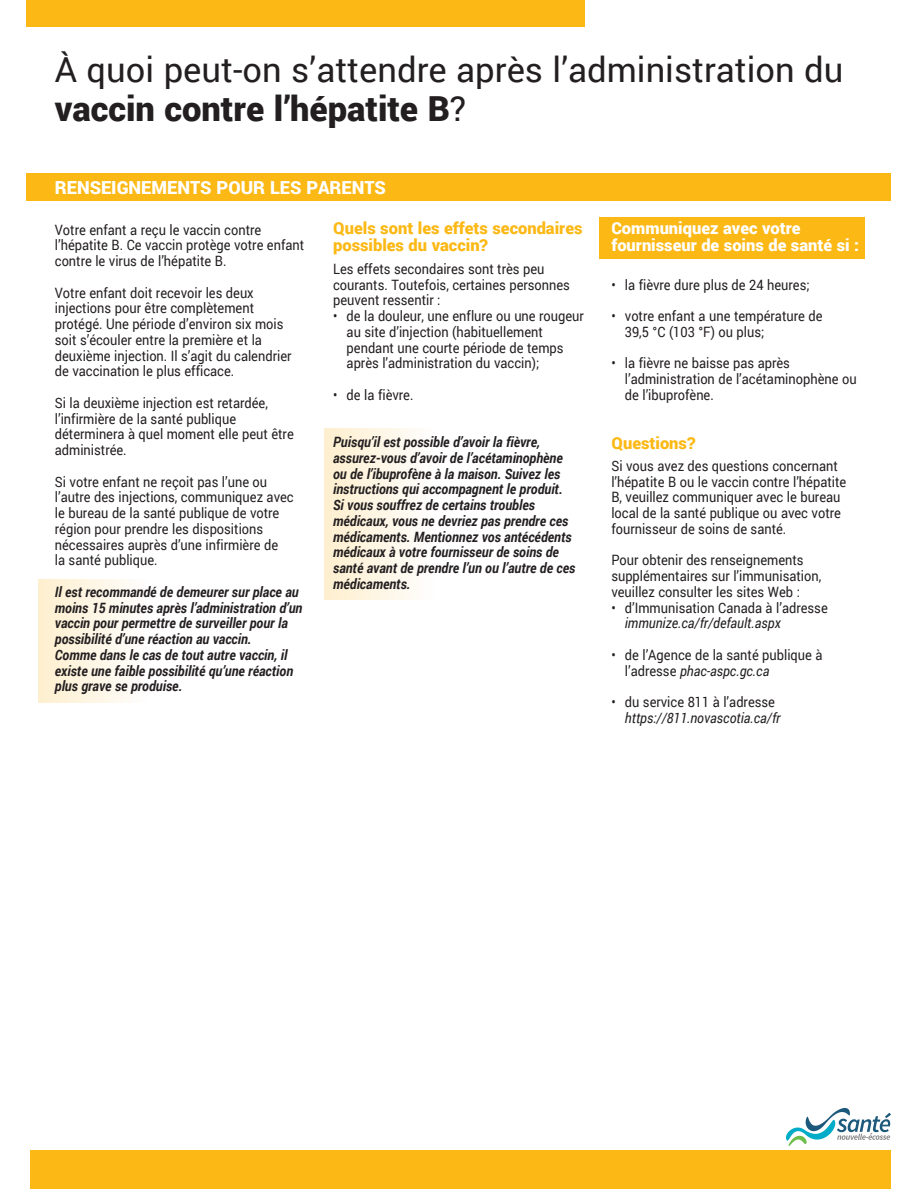
<style>
.page{position:relative;width:920px;height:1189px;background:#fff}
.page>*{position:absolute;margin:0;border:0;box-sizing:border-box;transform-origin:0 0}
.t1{font:34.5px/39px "Roboto";color:#231f20}
.t2{font:900 18px "Roboto";color:#fff}
.t3{font:900 16.5px/17.2px "Roboto";color:#fcb814}
.t4{font:900 16.5px/17.2px "Roboto";color:#fff}
.t5{font:14.25px/15.8px "Roboto";color:#231f20;scale:.9 1}
.t6{font:italic 700 14.25px/15.8px "Roboto";color:#231f20;scale:.9 1}
.t7{font:italic 14.25px "Roboto";color:#231f20;scale:.9 1}
.s1{font-weight:900}
.s2{font-style:italic}
</style>
<div class="page">
<div style="left:599px;top:217px;width:265px;height:41px;background:#fcb814"></div>
<div style="left:39px;top:579px;width:109px;height:123px;background:linear-gradient(to right,#feefce,#fefefd)"></div>
<div style="left:325px;top:429px;width:109px;height:171px;background:linear-gradient(to right,#feefce,#fefefd)"></div>
<div style="left:26px;top:0;width:558px;height:26px;background:#fcb814"></div>
<div style="left:31px;top:1150px;width:859px;height:39px;background:#fcb814"></div>
<div style="left:26px;top:173px;width:864px;height:27px;background:#fcb814"></div>
<img style="left:786px;top:1108px;width:104px;height:37px">
<h1 class="t1" style="left:55px;top:49px;width:789px">À quoi peut-on s’attendre après l’administration du <span class="s1">vaccin contre l’hépatite B</span>?</h1>
<p class="t2" style="left:55px;top:175px;width:332px">RENSEIGNEMENTS POUR LES PARENTS</p>
<p class="t5" style="left:55px;top:221px;width:278px">Votre enfant a reçu le vaccin contre l’hépatite B. Ce vaccin protège votre enfant contre le virus de l’hépatite B.</p>
<p class="t5" style="left:55px;top:284px;width:264px">Votre enfant doit recevoir les deux injections pour être complètement protégé. Une période d’environ six mois soit s’écouler entre la première et la deuxième injection. Il s’agit du calendrier de vaccination le plus efficace.</p>
<p class="t5" style="left:55px;top:394px;width:267px">Si la deuxième injection est retardée, l’infirmière de la santé publique déterminera à quel moment elle peut être administrée.</p>
<p class="t5" style="left:55px;top:473px;width:267px">Si votre enfant ne reçoit pas l’une ou l’autre des injections, communiquez avec le bureau de la santé publique de votre région pour prendre les dispositions nécessaires auprès d’une infirmière de<br>la santé publique.</p>
<p class="t6" style="left:55px;top:583px;width:276px">Il est recommandé de demeurer sur place au moins 15 minutes après l’administration d’un vaccin pour permettre de surveiller pour la possibilité d’une réaction au vaccin.<br>Comme dans le cas de tout autre vaccin, il existe une faible possibilité qu’une réaction plus grave se produise.</p>
<p class="t3" style="left:333px;top:219px;width:251px">Quels sont les effets secondaires possibles du vaccin?</p>
<p class="t5" style="left:333px;top:260px;width:264px">Les effets secondaires sont très peu courants. Toutefois, certaines personnes peuvent ressentir :</p>
<p class="t5" style="left:346px;top:308px;width:265px;text-indent:-14px">• de la douleur, une enflure ou une rougeur au site d’injection (habituellement pendant une courte période de temps après l’administration du vaccin);</p>
<p class="t5" style="left:333px;top:386px;width:91px">• de la fièvre.</p>
<p class="t6" style="left:333px;top:434px;width:270px">Puisqu’il est possible d’avoir la fièvre, assurez-vous d’avoir de l’acétaminophène ou de l’ibuprofène à la maison. Suivez les instructions qui accompagnent le produit.<br>Si vous souffrez de certains troubles médicaux, vous ne devriez pas prendre ces médicaments. Mentionnez vos antécédents médicaux à votre fournisseur de soins de santé avant de prendre l’un ou l’autre de ces médicaments.</p>
<p class="t4" style="left:611px;top:219px;width:249px">Communiquez avec votre fournisseur de soins de santé si :</p>
<p class="t5" style="left:611px;top:276px;width:222px">• la fièvre dure plus de 24 heures;</p>
<p class="t5" style="left:624px;top:308px;width:221px;text-indent:-13px">• votre enfant a une température de<br>39,5 °C (103 °F) ou plus;</p>
<p class="t5" style="left:624px;top:355px;width:259px;text-indent:-14px">• la fièvre ne baisse pas après l’administration de l’acétaminophène ou de l’ibuprofène.</p>
<p class="t3" style="left:611px;top:433px;width:86px">Questions?</p>
<p class="t5" style="left:611px;top:457px;width:262px">Si vous avez des questions concernant l’hépatite B ou le vaccin contre l’hépatite B, veuillez communiquer avec le bureau local de la santé publique ou avec votre fournisseur de soins de santé.</p>
<p class="t5" style="left:611px;top:552px;width:234px">Pour obtenir des renseignements supplémentaires sur l’immunisation, veuillez consulter les sites Web :</p>
<p class="t5" style="left:611px;top:599px;width:242px">• d’Immunisation Canada à l’adresse</p>
<p class="t7" style="left:624px;top:613px;width:175px">immunize.ca/fr/default.aspx</p>
<p class="t5" style="left:624px;top:646px;width:221px;text-indent:-14px">• de l’Agence de la santé publique à l’adresse <span class="s2">phac-aspc.gc.ca</span></p>
<p class="t5" style="left:611px;top:693px;width:183px">• du service 811 à l’adresse</p>
<p class="t7" style="left:624px;top:708px;width:174px">https://811.novascotia.ca/fr</p>
</div>
